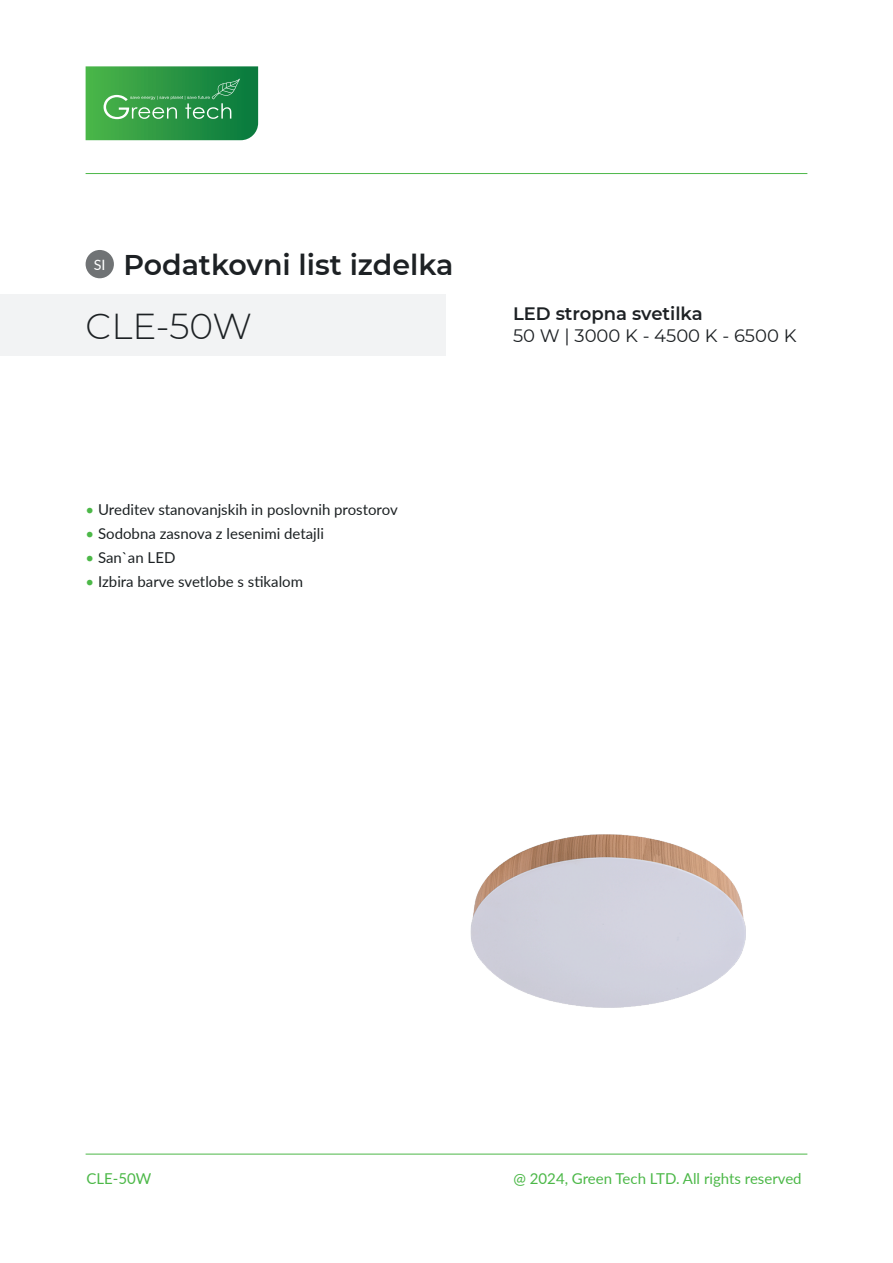
<style>
.page{position:relative;width:893px;height:1263px;background:#fff}
.page>*{position:absolute;margin:0;border:0;box-sizing:border-box;transform-origin:0 0}
.t1{font:300 36px "Montserrat";color:#1d2124}
.t2{font:600 28.5px "Montserrat";color:#1d2124}
.t3{font:18px "Montserrat";color:#1d2124}
.t4{font:600 18px "Montserrat";color:#1d2124}
.t5{font:15px "Lato";color:#1c2123}
.t6{font:15px "Lato";color:#4cb848}
.t7{font:14.25px "Lato";color:#fff}
.s1{color:#4cb848}
</style>
<div class="page">
<div style="left:0;top:294px;width:445px;height:62px;background:#f2f3f4"></div>
<hr style="left:86px;top:1154px;width:721px;height:1px;background:#4cb848">
<hr style="left:86px;top:173px;width:721px;height:1px;background:#4cb848">
<svg style="left:86px;top:66px;width:172px;height:74px;background:#369c4e"></svg>
<div style="left:86px;top:250px;width:28px;height:28px;background:#707375;border-radius:50%"></div>
<img style="left:374px;top:834px;width:434px;height:320px">
<h2 class="t2" style="left:123px;top:245px;width:332px">Podatkovni list izdelka</h2>
<h1 class="t1" style="left:86px;top:301px;width:168px">CLE-50W</h1>
<p class="t4" style="left:513px;top:301px;width:191px">LED stropna svetilka</p>
<p class="t7" style="left:94px;top:254px;width:13px">SI</p>
<p class="t3" style="left:513px;top:323px;width:285px">50 W | 3000 K - 4500 K - 6500 K</p>
<p class="t5" style="left:86px;top:499px;width:314px"><span class="s1">•</span> Ureditev stanovanjskih in poslovnih prostorov</p>
<p class="t5" style="left:86px;top:523px;width:240px"><span class="s1">•</span> Sodobna zasnova z lesenimi detajli</p>
<p class="t5" style="left:86px;top:547px;width:91px"><span class="s1">•</span> San`an LED</p>
<p class="t5" style="left:86px;top:571px;width:219px"><span class="s1">•</span> Izbira barve svetlobe s stikalom</p>
<p class="t6" style="left:86px;top:1167px;width:66px">CLE-50W</p>
<p class="t6" style="left:513px;top:1167px;width:290px">@ 2024, Green Tech LTD. All rights reserved</p>
</div>
